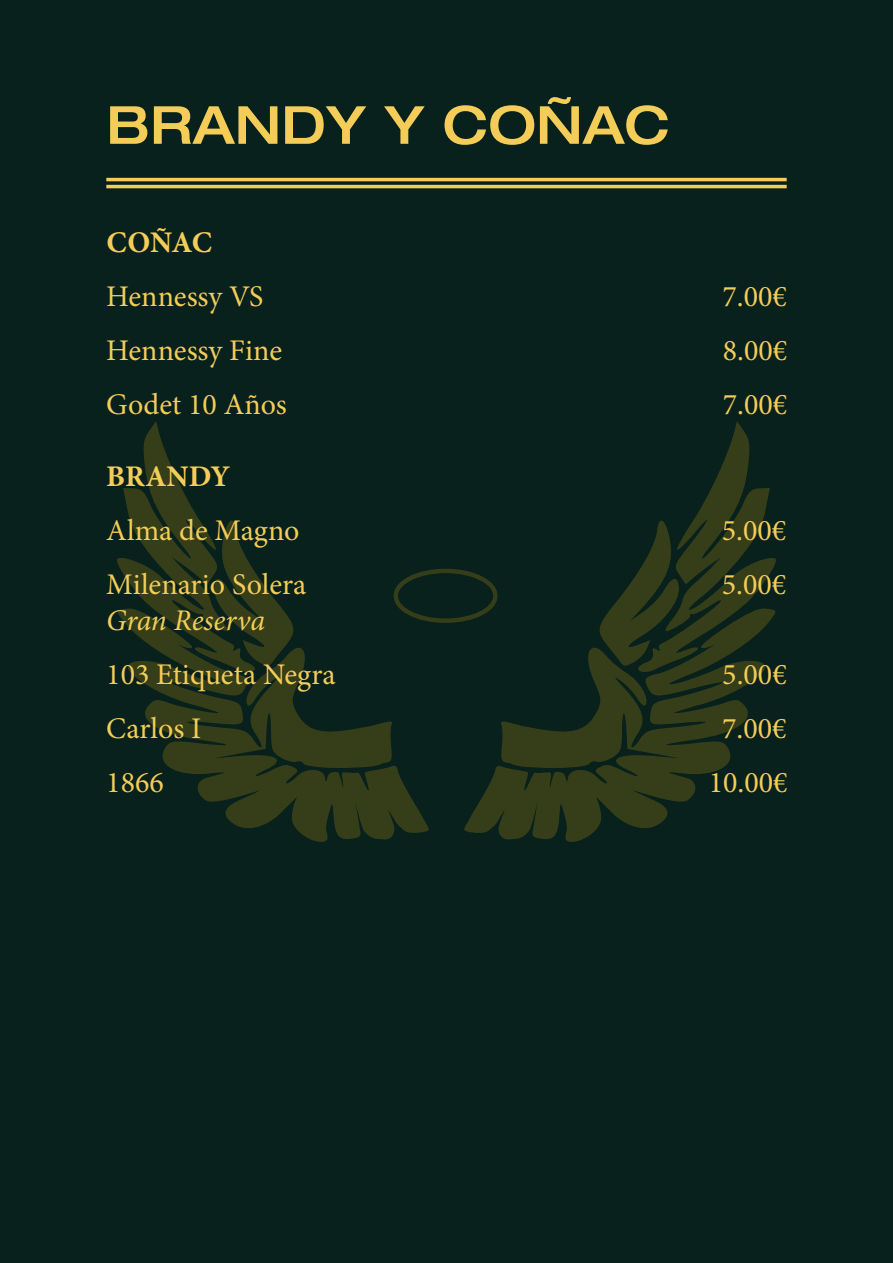
<style>
.page{position:relative;width:893px;height:1263px;background:#08211c}
.page>*{position:absolute;margin:0;border:0;box-sizing:border-box;transform-origin:0 0}
.t1{font:500 expanded 52.5px "Helvetica Neue LT Std";color:#f4cd58}
.t2{font:30px "Minion Pro";color:#f4cd58}
.t3{font:700 30px "Minion Pro";letter-spacing:-.005em;color:#f4cd58}
.t4{font:italic 30px "Minion Pro";letter-spacing:-.005em;color:#f4cd58}
</style>
<div class="page">
<svg style="left:429px;top:569px;width:35px;height:54px"></svg>
<svg style="left:464px;top:421px;width:312px;height:421px"></svg>
<svg style="left:117px;top:421px;width:312px;height:421px"></svg>
<hr style="left:106px;top:178px;width:681px;height:3px;background:#f4cd58">
<hr style="left:106px;top:185px;width:681px;height:3px;background:#f4cd58">
<h1 class="t1" style="left:106px;top:92px;width:565px">BRANDY Y COÑAC</h1>
<p class="t3" style="left:106px;top:221px;width:107px">COÑAC</p>
<p class="t2" style="left:106px;top:276px;width:159px">Hennessy VS</p>
<p class="t2" style="left:722px;top:276px;width:66px">7.00€</p>
<p class="t2" style="left:106px;top:330px;width:177px">Hennessy Fine</p>
<p class="t2" style="left:723px;top:330px;width:66px">8.00€</p>
<p class="t2" style="left:106px;top:384px;width:182px">Godet 10 Años</p>
<p class="t2" style="left:723px;top:384px;width:66px">7.00€</p>
<p class="t3" style="left:106px;top:455px;width:125px">BRANDY</p>
<p class="t2" style="left:106px;top:510px;width:195px">Alma de Magno</p>
<p class="t2" style="left:722px;top:510px;width:66px">5.00€</p>
<p class="t2" style="left:106px;top:564px;width:202px">Milenario Solera</p>
<p class="t2" style="left:722px;top:564px;width:66px">5.00€</p>
<p class="t4" style="left:106px;top:600px;width:160px">Gran Reserva</p>
<p class="t2" style="left:106px;top:654px;width:231px">103 Etiqueta Negra</p>
<p class="t2" style="left:722px;top:654px;width:66px">5.00€</p>
<p class="t2" style="left:106px;top:708px;width:97px">Carlos I</p>
<p class="t2" style="left:722px;top:708px;width:66px">7.00€</p>
<p class="t2" style="left:106px;top:762px;width:59px">1866</p>
<p class="t2" style="left:709px;top:762px;width:80px">10.00€</p>
</div>
